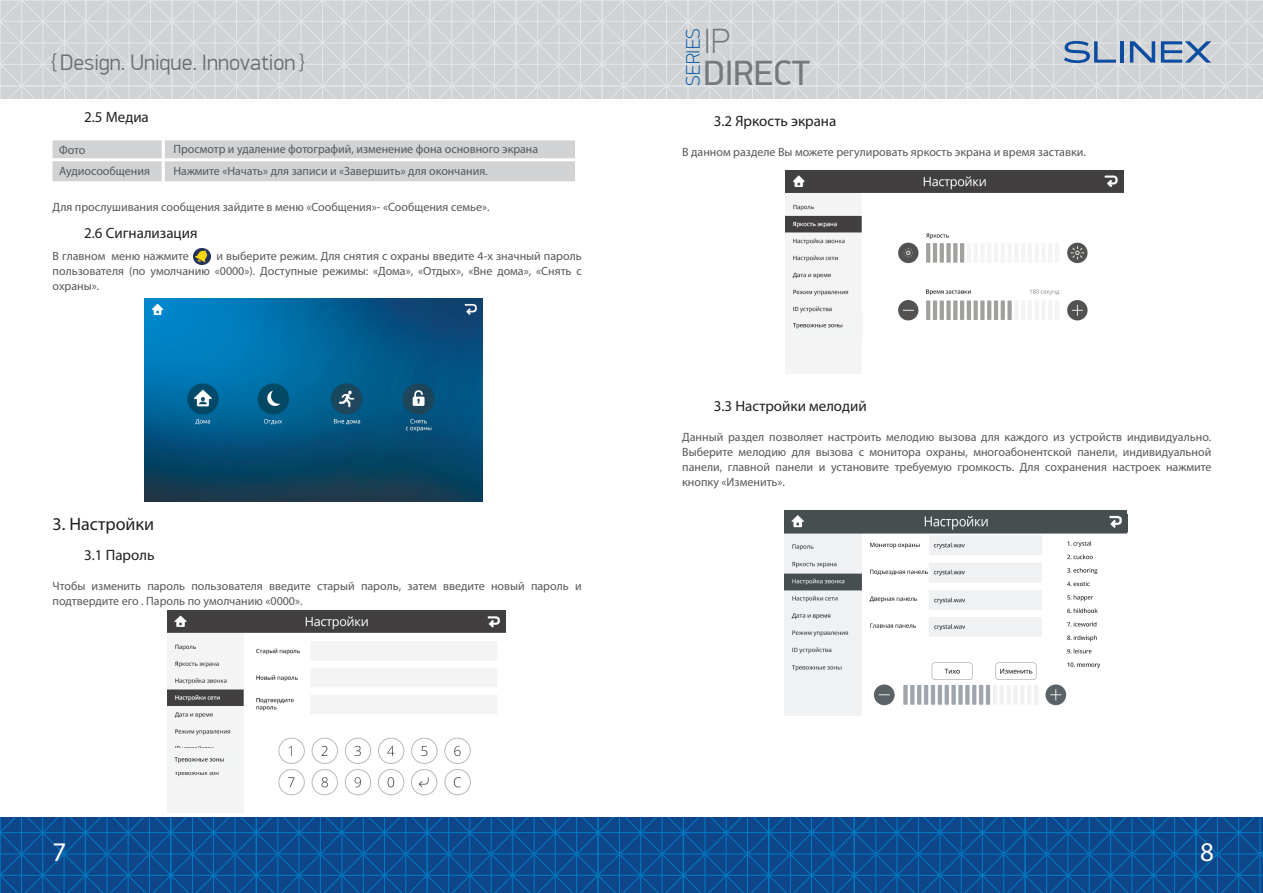
<style>
.page{position:relative;width:1263px;height:893px;background:#fff}
.page>*{position:absolute;margin:0;border:0;box-sizing:border-box;transform-origin:0 0}
.t1{font:35.25px "PF Din Display Pro";color:#76787b}
.t2{font:100 35.25px "PF Din Display Pro";color:#76787b}
.t3{font:27px "Myriad Pro";color:#fff}
.t4{font:300 22.5px "PF Din Display Pro";color:#6c6d70}
.t5{font:100 19.65px "PF Din Display Pro";color:#015aaa}
.t6{font:18px "Myriad Pro";color:#231f20}
.t7{font:15px "Myriad Pro";color:#231f20}
.t8{font:12px/15px "Myriad Pro";color:#57585a}
</style>
<div class="page">
<svg style="left:0;top:818px;width:1263px;height:75px;background:#0c4d91"></svg>
<svg style="left:0;top:0;width:1263px;height:98px;background:#d4d5d7"></svg>
<svg style="left:1064px;top:41px;width:52px;height:22px"></svg>
<hr style="left:1120px;top:41px;width:4px;height:22px;background:#0d4da1">
<svg style="left:1130px;top:41px;width:25px;height:22px"></svg>
<svg style="left:1161px;top:41px;width:50px;height:22px"></svg>
<img style="left:785px;top:171px;width:338px;height:203px">
<img style="left:784px;top:534px;width:317px;height:181px">
<img style="left:785px;top:313px;width:77px;height:26px">
<img style="left:194px;top:248px;width:16px;height:16px">
<div style="left:50px;top:137px;width:528px;height:48px;background:#d1d2d4;border:3px solid #fff"></div>
<hr style="left:51px;top:182px;width:525px;height:3px;background:#fff">
<hr style="left:51px;top:158px;width:525px;height:3px;background:#fff">
<hr style="left:162px;top:136px;width:3px;height:61px;background:#fff">
<img style="left:145px;top:298px;width:338px;height:203px">
<img style="left:167px;top:610px;width:338px;height:203px">
<img style="left:167px;top:748px;width:77px;height:24px">
<img style="left:784px;top:511px;width:343px;height:23px">
<h3 class="t4" style="left:51px;top:49px;width:255px">{ Design. Unique. Innovation }</h3>
<p class="t7" style="left:84px;top:109px;width:66px">2.5 Медиа</p>
<p class="t8" style="left:59px;top:140px;width:92px;line-height:21px">Фото<br>Аудиосообщения</p>
<p class="t8" style="left:173px;top:138px;width:366px;line-height:22.5px">Просмотр и удаление фотографий, изменение фона основного экрана<br>Нажмите «Начать» для записи и «Завершить» для окончания.</p>
<p class="t8" style="left:53px;top:199px;width:438px">Для прослушивания сообщения зайдите в меню «Сообщения»- «Сообщения семье».</p>
<p class="t7" style="left:84px;top:224px;width:115px">2.6 Сигнализация</p>
<p class="t8" style="left:53px;top:249px;width:138px">В главном меню нажмите</p>
<p class="t8" style="left:53px;top:249px;width:531px;text-align:justify;text-indent:164px">и выберите режим. Для снятия с охраны введите 4-х значный пароль пользователя (по умолчанию «0000»). Доступные режимы: «Дома», «Отдых», «Вне дома», «Снять с охраны».</p>
<h3 class="t6" style="left:53px;top:514px;width:103px">3. Настройки</h3>
<p class="t7" style="left:84px;top:547px;width:72px">3.1 Пароль</p>
<p class="t8" style="left:53px;top:579px;width:531px">Чтобы изменить пароль пользователя введите старый пароль, затем введите новый пароль и подтвердите его . Пароль по умолчанию «0000».</p>
<h3 class="t5" style="left:682px;top:86px;width:59px;rotate:-90deg">SERIES</h3>
<h1 class="t2" style="left:703px;top:21px;width:28px">IP</h1>
<h1 class="t1" style="left:703px;top:52px;width:108px">DIRECT</h1>
<p class="t7" style="left:714px;top:112px;width:124px">3.2 Яркость экрана</p>
<p class="t8" style="left:682px;top:144px;width:405px">В данном разделе Вы можете регулировать яркость экрана и время заставки.</p>
<p class="t7" style="left:714px;top:397px;width:154px">3.3 Настройки мелодий</p>
<p class="t8" style="left:682px;top:429px;width:531px;text-align:justify">Данный раздел позволяет настроить мелодию вызова для каждого из устройств индивидуально.<br>Выберите мелодию для вызова с монитора охраны, многоабонентской панели, индивидуальной панели, главной панели и установите требуемую громкость. Для сохранения настроек нажмите кнопку «Изменить».</p>
<h2 class="t3" style="left:52px;top:837px;width:15px">7</h2>
<h2 class="t3" style="left:1200px;top:837px;width:15px">8</h2>
</div>
